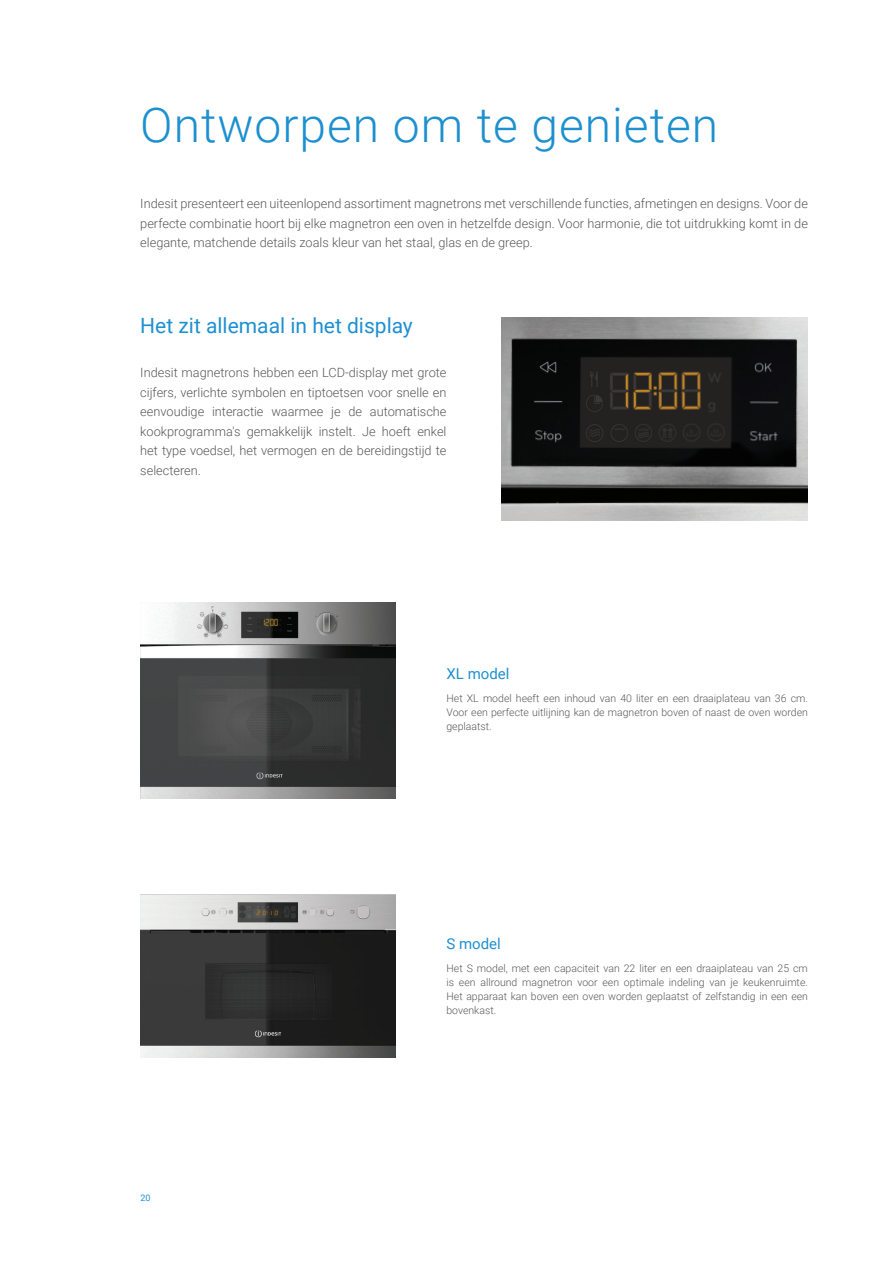
<style>
.page{position:relative;width:893px;height:1263px;background:#fff}
.page>*{position:absolute;margin:0;border:0;box-sizing:border-box;transform-origin:0 0}
.TIT_EXT_ART{font:300 48px "Roboto";letter-spacing:.02em;color:#1d90d0}
.TIT_WHT16_PAR{font:21px "Roboto";color:#1d90d0}
.TIT_TAB_PAR{font:15px "Roboto";color:#1d90d0}
.BODY_EXT_ART{font:300 12.75px/19.5px "Roboto";color:#57585a;text-align:justify}
.BODY_WHT16_PAR{font:300 12.75px/19.5px "Roboto";color:#57585a;text-align:justify}
.BODY_TAB_PAR{font:300 10.5px/14.1px "Roboto";color:#57585a;text-align:justify}
.t1{font:9px "Roboto";color:#1d90d0}
</style>
<div class="page">
<img style="left:502px;top:317px;width:306px;height:203px">
<img style="left:140px;top:602px;width:255px;height:197px">
<img style="left:140px;top:895px;width:255px;height:163px">
<p class="TIT_EXT_ART" style="left:140px;top:92px;width:579px">Ontworpen om te genieten</p>
<p class="BODY_EXT_ART" style="left:140px;top:193px;width:669px">Indesit presenteert een uiteenlopend assortiment magnetrons met verschillende functies, afmetingen en designs. Voor de perfecte combinatie hoort bij elke magnetron een oven in hetzelfde design. Voor harmonie, die tot uitdrukking komt in de elegante, matchende details zoals kleur van het staal, glas en de greep.</p>
<p class="TIT_WHT16_PAR" style="left:140px;top:311px;width:274px">Het zit allemaal in het display</p>
<p class="BODY_WHT16_PAR" style="left:140px;top:362px;width:308px">Indesit magnetrons hebben een LCD-display met grote cijfers, verlichte symbolen en tiptoetsen voor snelle en eenvoudige interactie waarmee je de automatische kookprogramma's gemakkelijk instelt. Je hoeft enkel het type voedsel, het vermogen en de bereidingstijd te selecteren.</p>
<p class="TIT_TAB_PAR" style="left:446px;top:664px;width:64px">XL model</p>
<p class="BODY_TAB_PAR" style="left:446px;top:691px;width:363px">Het XL model heeft een inhoud van 40 liter en een draaiplateau van 36 cm.<br>Voor een perfecte uitlijning kan de magnetron boven of naast de oven worden geplaatst.</p>
<p class="t1" style="left:140px;top:1191px;width:12px">20</p>
<p class="TIT_TAB_PAR" style="left:446px;top:933px;width:56px">S model</p>
<p class="BODY_TAB_PAR" style="left:446px;top:961px;width:363px">Het S model, met een capaciteit van 22 liter en een draaiplateau van 25 cm is een allround magnetron voor een optimale indeling van je keukenruimte.<br>Het apparaat kan boven een oven worden geplaatst of zelfstandig in een een bovenkast.</p>
</div>
